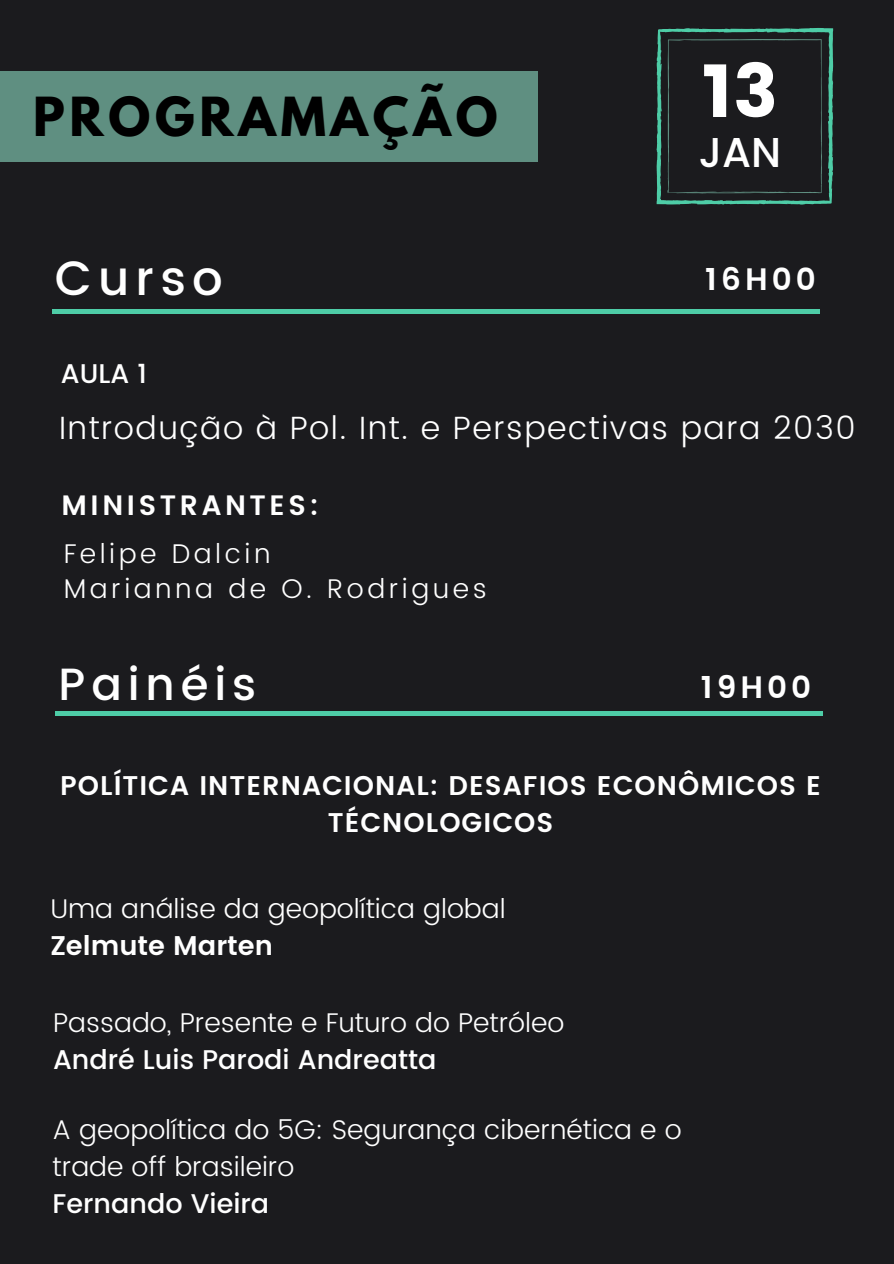
<style>
.page{position:relative;width:894px;height:1264px;background:#fff}
.page>*{position:absolute;margin:0;border:0;box-sizing:border-box;transform-origin:0 0}
.t1{font:74.1px "Poppins";color:#fff}
.t2{font:500 48px "Poppins";letter-spacing:.13em;color:#fff}
.t3{font:700 47.7px "League Spartan";letter-spacing:.1em;color:#000}
.t4{font:500 45px "Poppins";letter-spacing:.13em;color:#fff}
.t5{font:500 41.7px "Poppins";color:#fff}
.t6{font:300 32.1px "Poppins";letter-spacing:.045em;color:#fff}
.t7{font:600 31.05px "Poppins";letter-spacing:.13em;color:#fff}
.t8{font:600 28.05px "Poppins";letter-spacing:.13em;color:#fff}
.t9{font:300 27px/37.2px "Poppins";color:#fff}
.t10{font:600 27px/37.2px "Poppins";letter-spacing:.04em;color:#fff;text-align:center}
.t11{font:500 27px "Poppins";color:#fff}
.t12{font:300 27px "Poppins";letter-spacing:.13em;color:#fff}
.t13{font:600 27px "Poppins";color:#fff}
</style>
<div class="page">
<div style="left:0;top:0;width:893px;height:1263px;background:#1b1b1e"></div>
<div style="left:53px;top:309px;width:766px;height:5px;background:#4ecda7"></div>
<div style="left:0;top:71px;width:537px;height:91px;background:#5f8f81"></div>
<svg style="left:656px;top:28px;width:177px;height:177px"></svg>
<div style="left:55px;top:711px;width:767px;height:5px;background:#4ecda7"></div>
<p class="t3" style="left:33px;top:93px;width:466px">PROGRAMAÇÃO</p>
<p class="t1" style="left:701px;top:48px;width:77px">13</p>
<p class="t5" style="left:698px;top:128px;width:84px">JAN</p>
<p class="t2" style="left:55px;top:250px;width:170px">Curso</p>
<p class="t7" style="left:705px;top:261px;width:112px">16H00</p>
<p class="t11" style="left:61px;top:358px;width:87px">AULA 1</p>
<p class="t6" style="left:59px;top:409px;width:798px">Introdução à Pol. Int. e Perspectivas para 2030</p>
<p class="t8" style="left:61px;top:489px;width:258px">MINISTRANTES:</p>
<p class="t12" style="left:64px;top:537px;width:208px">Felipe Dalcin</p>
<p class="t12" style="left:64px;top:572px;width:424px">Marianna de O. Rodrigues</p>
<p class="t4" style="left:59px;top:658px;width:199px">Painéis</p>
<p class="t7" style="left:700px;top:668px;width:112px">19H00</p>
<p class="t10" style="left:60px;top:767px;width:761px">POLÍTICA INTERNACIONAL: DESAFIOS ECONÔMICOS E<br>TÉCNOLOGICOS</p>
<p class="t9" style="left:50px;top:889px;width:456px">Uma análise da geopolítica global</p>
<p class="t13" style="left:50px;top:929px;width:224px">Zelmute Marten</p>
<p class="t9" style="left:53px;top:1003px;width:513px">Passado, Presente e Futuro do Petróleo</p>
<p class="t11" style="left:53px;top:1043px;width:385px">André Luis Parodi Andreatta</p>
<p class="t9" style="left:53px;top:1110px;width:630px">A geopolítica do 5G: Segurança cibernética e o trade off brasileiro</p>
<p class="t11" style="left:53px;top:1187px;width:218px">Fernando Vieira</p>
</div>
